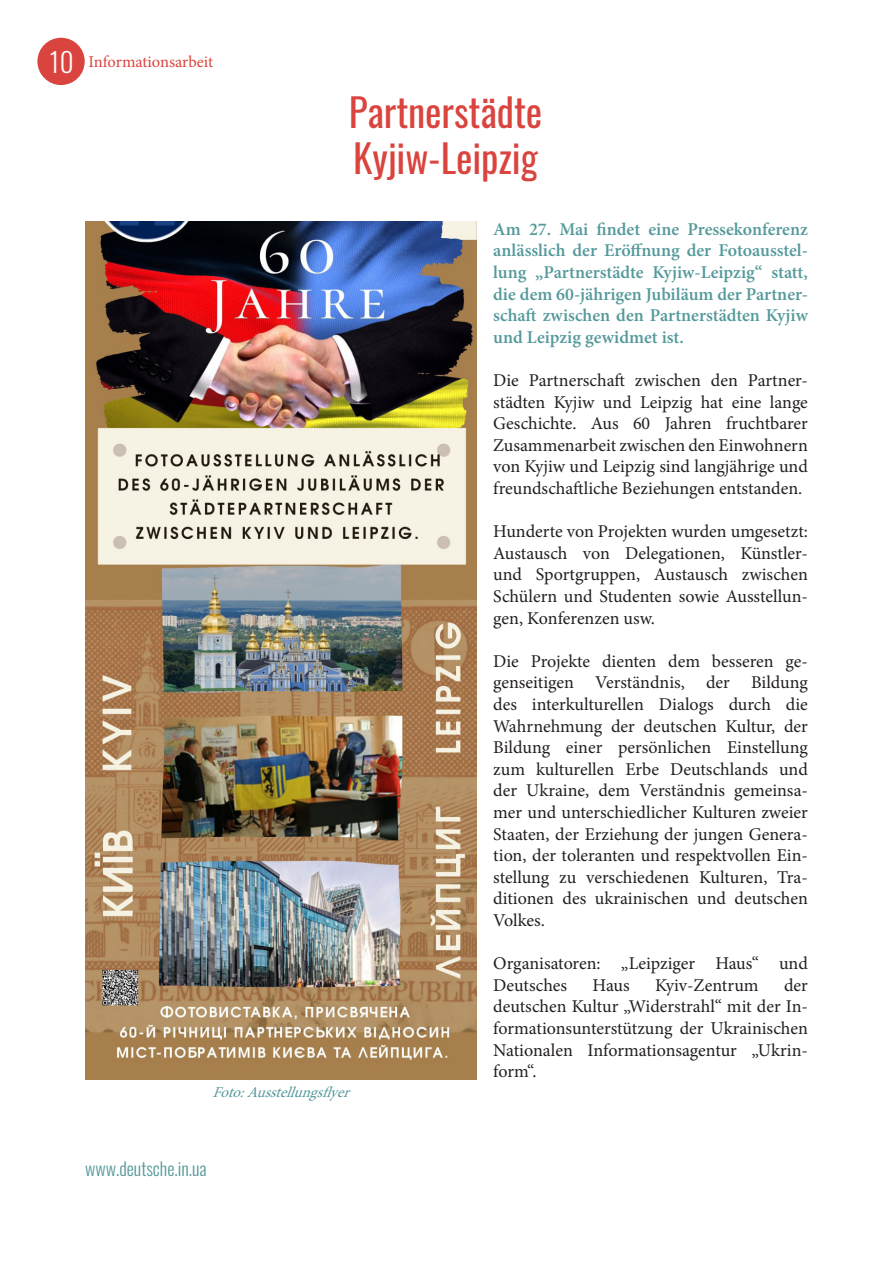
<style>
.page{position:relative;width:893px;height:1263px;background:#fff}
.page>*{position:absolute;margin:0;border:0;box-sizing:border-box;transform-origin:0 0}
.t1{font:italic 39px "Oswald";color:#da443f}
.t2{font:300 27px "Oswald";color:#fff}
.t3{font:18px/21.6px "Minion Pro";color:#231f20;text-align:justify}
.t4{font:600 18px/21.6px "Minion Pro";color:#55999b;text-align:justify}
.t5{font:300 18px "Oswald";color:#55999b}
.t6{font:16.5px "Minion Pro";letter-spacing:-.005em;color:#da443f}
.t7{font:italic 15px "Minion Pro";color:#55999b}
</style>
<div class="page">
<div style="left:37px;top:38px;width:48px;height:47px;background:#da443f;border-radius:50%"></div>
<img style="left:85px;top:222px;width:391px;height:857px">
<p class="t2" style="left:49px;top:44px;width:26px">10</p>
<p class="t6" style="left:88px;top:51px;width:126px">Informationsarbeit</p>
<p class="t1" style="left:350px;top:85px;width:201px">Partnerstädte</p>
<p class="t1" style="left:354px;top:132px;width:186px">Kyjiw-Leipzig</p>
<p class="t4" style="left:493px;top:218px;width:316px">Am 27. Mai findet eine Pressekonferenz anlässlich der Eröffnung der Fotoausstel&shy;lung „Partnerstädte Kyjiw-Leipzig“ statt, die dem 60-jährigen Jubiläum der Partner&shy;schaft zwischen den Partnerstädten Kyjiw und Leipzig gewidmet ist.</p>
<p class="t3" style="left:493px;top:369px;width:316px">Die Partnerschaft zwischen den Partner&shy;städten Kyjiw und Leipzig hat eine lange Geschichte. Aus 60 Jahren fruchtbarer Zusammenarbeit zwischen den Einwohnern von Kyjiw und Leipzig sind langjährige und freundschaftliche Beziehungen entstanden.</p>
<p class="t3" style="left:493px;top:521px;width:316px">Hunderte von Projekten wurden umgesetzt:<br>Austausch von Delegationen, Künstler&shy;und Sportgruppen, Austausch zwischen Schülern und Studenten sowie Ausstellun&shy;gen, Konferenzen usw.</p>
<p class="t3" style="left:493px;top:650px;width:316px">Die Projekte dienten dem besseren ge&shy;genseitigen Verständnis, der Bildung des interkulturellen Dialogs durch die Wahrnehmung der deutschen Kultur, der Bildung einer persönlichen Einstellung zum kulturellen Erbe Deutschlands und der Ukraine, dem Verständnis gemeinsa&shy;mer und unterschiedlicher Kulturen zweier Staaten, der Erziehung der jungen Genera&shy;tion, der toleranten und respektvollen Ein&shy;stellung zu verschiedenen Kulturen, Tra&shy;ditionen des ukrainischen und deutschen Volkes.</p>
<p class="t3" style="left:493px;top:953px;width:316px">Organisatoren: „Leipziger Haus“ und<br>Deutsches</p>
<p class="t3" style="left:493px;top:974px;width:316px;text-indent:291px">der deutschen Kultur „Widerstrahl“ mit der In&shy;formationsunterstützung der Ukrainischen Nationalen Informationsagentur „Ukrin&shy;form“.</p>
<p class="t3" style="left:593px;top:974px;width:39px">Haus</p>
<p class="t3" style="left:655px;top:974px;width:105px">Kyiv-Zentrum</p>
<p class="t7" style="left:213px;top:1082px;width:145px">Foto:Ausstellungsflyer</p>
<p class="t5" style="left:85px;top:1156px;width:123px">www.deutsche.in.ua</p>
</div>
